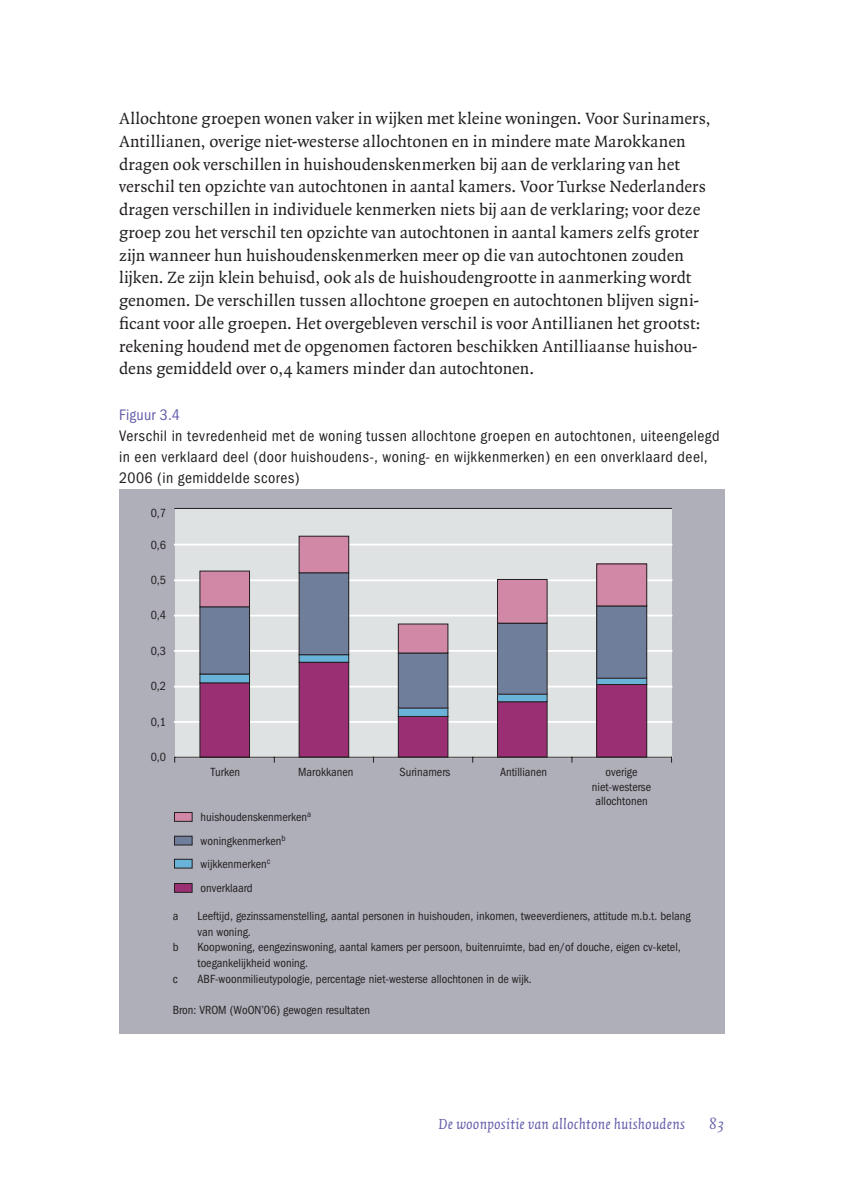
<style>
.page{position:relative;width:844px;height:1191px;background:#fff}
.page>*{position:absolute;margin:0;border:0;box-sizing:border-box;transform-origin:0 0}
.t1{font:17.5px/22.8px "Quadraat";color:#231f20}
.t2{font:condensed 15.75px/21px "Franklin Gothic";letter-spacing:.03em;color:#231f20}
.t3{font:italic 15.75px "Quadraat";letter-spacing:.01em;color:#625ea9}
.t4{font:condensed 15.75px "Franklin Gothic";letter-spacing:.015em;color:#625ea9}
.t5{font:condensed 12.25px/14.7px "Franklin Gothic";color:#231f20}
</style>
<div class="page">
<div style="left:119px;top:489px;width:605px;height:545px;background:#afafba"></div>
<svg style="left:174px;top:508px;width:498px;height:255px;background:#beb1c0"></svg>
<div style="left:174px;top:883px;width:18px;height:9px;background:#9a3073"></div>
<div style="left:174px;top:883px;width:18px;height:9px;border:1px solid #231f20"></div>
<div style="left:174px;top:859px;width:18px;height:9px;background:#69b3d9"></div>
<div style="left:174px;top:859px;width:18px;height:9px;border:1px solid #231f20"></div>
<div style="left:174px;top:836px;width:18px;height:9px;background:#6f7e9b"></div>
<div style="left:174px;top:835px;width:18px;height:10px;border:1px solid #231f20"></div>
<div style="left:174px;top:812px;width:18px;height:9px;background:#d188a6"></div>
<div style="left:174px;top:812px;width:18px;height:9px;border:1px solid #231f20"></div>
<p class="t1" style="left:119px;top:108px;width:593px">Allochtone groepen wonen vaker in wijken met kleine woningen. Voor Surinamers, Antillianen, overige niet-westerse allochtonen en in mindere mate Marokkanen dragen ook verschillen in huishoudenskenmerken bij aan de verklaring van het verschil ten opzichte van autochtonen in aantal kamers. Voor Turkse Nederlanders dragen verschillen in individuele kenmerken niets bij aan de verklaring; voor deze groep zou het verschil ten opzichte van autochtonen in aantal kamers zelfs groter zijn wanneer hun huishoudenskenmerken meer op die van autochtonen zouden lijken. Ze zijn klein behuisd, ook als de huishoudengrootte in aanmerking wordt genomen. De verschillen tussen allochtone groepen en autochtonen blijven signi&shy;ficant voor alle groepen. Het overgebleven verschil is voor Antillianen het grootst: rekening houdend met de opgenomen factoren beschikken Antilliaanse huishou&shy;dens gemiddeld over 0,4 kamers minder dan autochtonen.</p>
<p class="t4" style="left:119px;top:406px;width:62px">Figuur 3.4</p>
<p class="t2" style="left:119px;top:425px;width:602px">Verschil in tevredenheid met de woning tussen allochtone groepen en autochtonen, uiteengelegd in een verklaard deel (door huishoudens-, woning- en wijkkenmerken) en een onverklaard deel,<br>2006 (in gemiddelde scores)</p>
<p class="t5" style="left:151px;top:505px;width:17px">0,7</p>
<p class="t5" style="left:151px;top:537px;width:17px">0,6</p>
<p class="t5" style="left:151px;top:573px;width:17px">0,5</p>
<p class="t5" style="left:151px;top:608px;width:17px">0,4</p>
<p class="t5" style="left:151px;top:644px;width:17px">0,3</p>
<p class="t5" style="left:151px;top:679px;width:17px">0,2</p>
<p class="t5" style="left:151px;top:714px;width:17px">0,1</p>
<p class="t5" style="left:151px;top:750px;width:17px">0,0</p>
<p class="t5" style="left:211px;top:764px;width:31px">Turken</p>
<p class="t5" style="left:298px;top:764px;width:57px">Marokkanen</p>
<p class="t5" style="left:399px;top:764px;width:52px">Surinamers</p>
<p class="t5" style="left:500px;top:764px;width:49px">Antillianen</p>
<p class="t5" style="left:200px;top:809px;width:112px">huishoudenskenmerken<sup>a</sup></p>
<p class="t5" style="left:200px;top:833px;width:86px">woningkenmerken<sup>b</sup></p>
<p class="t5" style="left:200px;top:856px;width:71px">wijkkenmerken<sup>c</sup></p>
<p class="t5" style="left:200px;top:880px;width:54px">onverklaard</p>
<p class="t5" style="left:591px;top:764px;width:61px;text-align:center">overige niet-westerse allochtonen</p>
<p class="t5" style="left:173px;top:908px;width:7px">a</p>
<p class="t5" style="left:197px;top:908px;width:494px;line-height:15.8px">Leeftijd, gezinssamenstelling, aantal personen in huishouden, inkomen, tweeverdieners, attitude m.b.t. belang van woning.</p>
<p class="t5" style="left:173px;top:940px;width:7px">b</p>
<p class="t5" style="left:197px;top:939px;width:484px;line-height:15.8px">Koopwoning, eengezinswoning, aantal kamers per persoon, buitenruimte, bad en/of douche, eigen cv-ketel, toegankelijkheid woning.</p>
<p class="t5" style="left:173px;top:971px;width:7px">c</p>
<p class="t5" style="left:197px;top:971px;width:335px">ABF-woonmilieutypologie, percentage niet-westerse allochtonen in de wijk.</p>
<p class="t5" style="left:173px;top:1003px;width:199px">Bron: VROM (WoON’06) gewogen resultaten</p>
<p class="t3" style="left:438px;top:1116px;width:248px">De woonpositie van allochtone huishoudens</p>
<p class="t3" style="left:709px;top:1116px;width:17px">83</p>
</div>
